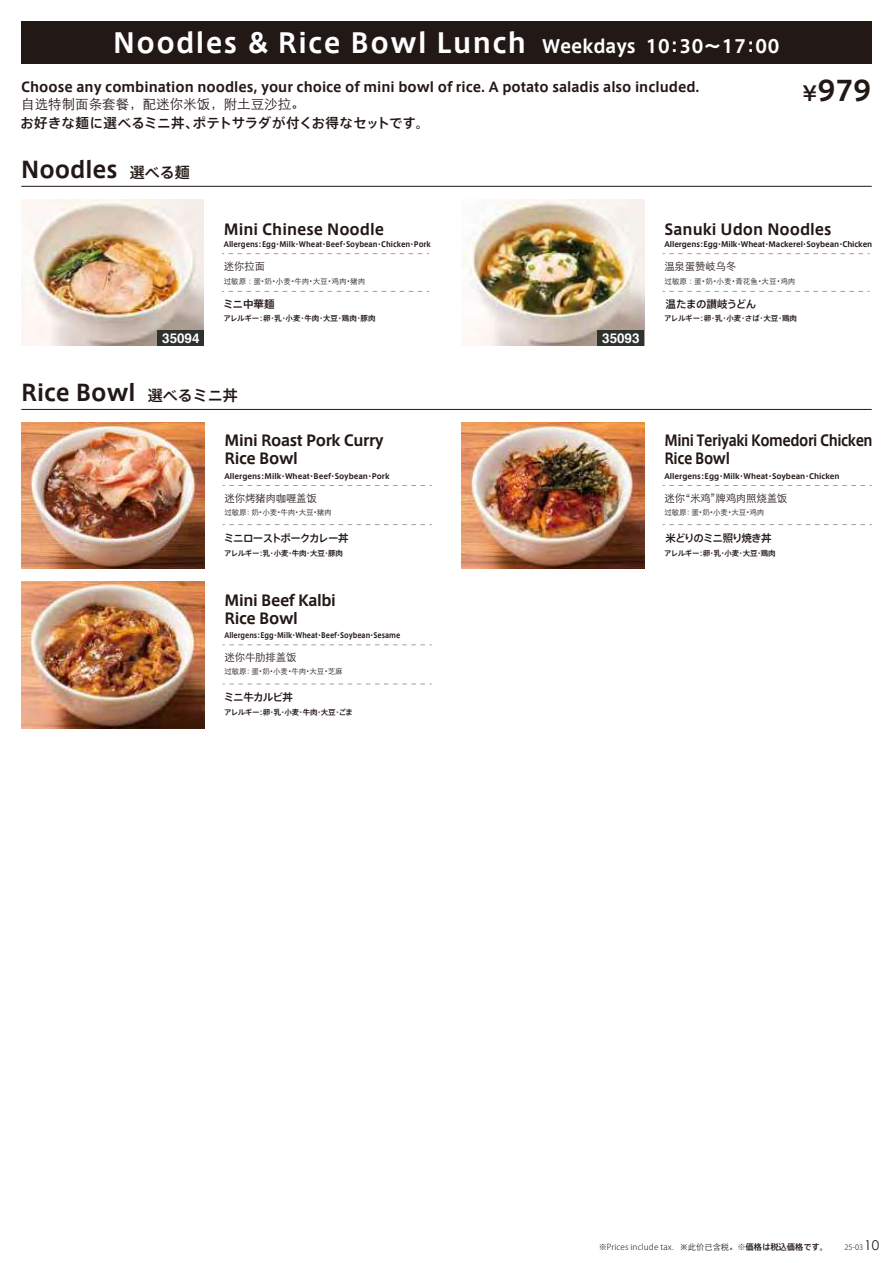
<style>
.page{position:relative;width:893px;height:1263px;background:#fff}
.page>*{position:absolute;margin:0;border:0;box-sizing:border-box;transform-origin:0 0}
.t1{font:700 27.6px "Axis Std";color:#221815}
.t2{font:700 27px "Axis Std";letter-spacing:.05em;color:#fff}
.t3{font:700 22.5px "Axis Std";color:#221815}
.t4{font:700 15px/18px "Axis Std";letter-spacing:-.025em;color:#221815}
.t5{font:700 15px/18px "Axis Std";letter-spacing:-.025em;color:#221815;scale:.9 1}
.t6{font:700 15px "Axis Std";color:#221815}
.t7{font:700 13.5px "Axis Std";color:#221815}
.t8{font:500 13.5px "Axis Std";color:#221815}
.t9{font:13.5px "ST Xihei";color:#221815}
.t10{font:700 13.5px "Helvetica";color:#fff}
.t11{font:10.5px "ST Xihei";letter-spacing:-.025em;color:#221815}
.t12{font:500 10.5px "Axis Std";letter-spacing:-.07em;color:#221815}
.t13{font:500 10.5px "Axis Std";letter-spacing:-.095em;color:#221815}
.t14{font:500 10.5px "Axis Std";letter-spacing:-.05em;color:#221815}
.t15{font:10.5px "ST Xihei";color:#221815}
.t16{font:300 8.25px "Koz Go Pro";letter-spacing:.015em;color:#221815}
.t17{font:700 7.5px "Axis Std";color:#221815}
.t18{font:500 7.5px "Axis Std";letter-spacing:-.025em;color:#221815}
.t19{font:7.5px "ST Xihei";letter-spacing:-.025em;color:#221815}
.t20{font:700 7.5px "Axis Std";color:#221815;scale:.95 1}
.t21{font:700 7.5px "Axis Std";color:#221815;scale:.9 1}
.t22{font:7.5px "ST Xihei";color:#221815}
.t23{font:500 7.5px "Axis Std";color:#221815}
.t24{font:500 7.5px "Axis Std";letter-spacing:-.045em;color:#221815}
.t25{font:300 7.5px "Koz Go Pro";color:#221815}
.s1{font-size:18px}
.s2{font-weight:500;font-size:15px}
.s3{font-size:20.4px}
.s4{font-family:"Koz Go Pr 6 N"}
.s5{font-family:"ST Xihei";font-weight:400}
.s6{font-family:"Axis Std";font-weight:500}
.s7{font-family:"Century Gothic";font-weight:400;font-size:13.5px}
</style>
<div class="page">
<img style="left:461px;top:422px;width:183px;height:147px">
<img style="left:21px;top:422px;width:183px;height:147px">
<img style="left:21px;top:581px;width:183px;height:147px">
<img style="left:21px;top:199px;width:183px;height:147px">
<img style="left:461px;top:199px;width:183px;height:147px">
<div style="left:21px;top:21px;width:851px;height:43px;background:#221815"></div>
<hr style="left:21px;top:186px;width:851px;height:1px;background:#221815">
<hr style="left:21px;top:409px;width:851px;height:1px;background:#221815">
<div style="left:598px;top:330px;width:46px;height:16px;background:#2d322e"></div>
<svg style="left:222px;top:253px;width:207px;height:1px"></svg>
<svg style="left:222px;top:291px;width:207px;height:1px"></svg>
<svg style="left:663px;top:253px;width:207px;height:1px"></svg>
<svg style="left:663px;top:291px;width:207px;height:1px"></svg>
<div style="left:158px;top:330px;width:46px;height:16px;background:#2d322e"></div>
<svg style="left:663px;top:485px;width:209px;height:1px"></svg>
<svg style="left:663px;top:524px;width:209px;height:1px"></svg>
<svg style="left:223px;top:485px;width:209px;height:1px"></svg>
<svg style="left:223px;top:524px;width:209px;height:1px"></svg>
<svg style="left:223px;top:644px;width:209px;height:1px"></svg>
<svg style="left:223px;top:683px;width:209px;height:1px"></svg>
<h2 class="t2" style="left:113px;top:22px;width:668px">Noodles &amp; Rice Bowl Lunch <span class="s1">Weekdays 10：30～17：00</span></h2>
<h3 class="t7" style="left:21px;top:76px;width:680px">Choose any combination noodles, your choice of mini bowl of rice. A potato saladis also included.</h3>
<h3 class="t9" style="left:21px;top:98px;width:285px">自选特制面条套餐，配迷你米饭，附土豆沙拉。</h3>
<h3 class="t8" style="left:20px;top:113px;width:411px">お好きな麺に選べるミニ丼、ポテトサラダが付くお得なセットです。</h3>
<h3 class="t3" style="left:21px;top:152px;width:170px">Noodles <span class="s2">選べる麺</span></h3>
<h1 class="t1" style="left:802px;top:70px;width:71px"><span class="s3">¥</span>979</h1>
<h3 class="t10" style="left:162px;top:327px;width:39px">35094</h3>
<h3 class="t6" style="left:224px;top:218px;width:162px">Mini Chinese Noodle</h3>
<p class="t20" style="left:224px;top:239px;width:219px">Allergens：Egg・Milk・Wheat・Beef・Soybean・Chicken・Pork</p>
<h3 class="t11" style="left:224px;top:261px;width:43px">迷你拉面</h3>
<p class="t22" style="left:224px;top:277px;width:143px">过敏原 ：蛋<span class="s4">・</span>奶<span class="s4">・</span>小麦<span class="s4">・</span>牛肉<span class="s4">・</span>大豆<span class="s4">・</span>鸡肉<span class="s4">・</span>猪肉</p>
<h3 class="t12" style="left:223px;top:296px;width:53px">ミニ中華麺</h3>
<p class="t23" style="left:223px;top:313px;width:154px">アレルギー：卵・乳・小麦・牛肉・大豆・鶏肉・豚肉</p>
<h3 class="t3" style="left:21px;top:375px;width:218px">Rice Bowl <span class="s2">選べるミニ丼</span></h3>
<h3 class="t4" style="left:225px;top:431px;width:161px">Mini Roast Pork Curry<br>Rice Bowl</h3>
<h3 class="t11" style="left:225px;top:492px;width:94px">迷你烤猪肉咖喱盖饭</h3>
<p class="t19" style="left:224px;top:509px;width:109px">过敏原：奶<span class="s4">・</span>小麦<span class="s4">・</span>牛肉<span class="s4">・</span>大豆<span class="s4">・</span>猪肉</p>
<h3 class="t12" style="left:224px;top:530px;width:126px">ミニローストポークカレー丼</h3>
<p class="t18" style="left:224px;top:547px;width:120px">アレルギー：乳・小麦・牛肉・大豆・豚肉</p>
<p class="t17" style="left:224px;top:470px;width:167px">Allergens：Milk・Wheat・Beef・Soybean・Pork</p>
<h3 class="t4" style="left:225px;top:590px;width:113px">Mini Beef Kalbi<br>Rice Bowl</h3>
<h3 class="t11" style="left:225px;top:652px;width:73px">迷你牛肋排盖饭</h3>
<p class="t19" style="left:224px;top:668px;width:120px">过敏原：蛋<span class="s4">・</span>奶<span class="s4">・</span>小麦<span class="s4">・</span>牛肉<span class="s4">・</span>大豆<span class="s4">・</span>芝麻</p>
<h3 class="t12" style="left:224px;top:689px;width:71px">ミニ牛カルビ丼</h3>
<p class="t24" style="left:224px;top:707px;width:131px">アレルギー：卵・乳・小麦・牛肉・大豆・ごま</p>
<p class="t21" style="left:224px;top:629px;width:197px">Allergens：Egg・Milk・Wheat・Beef・Soybean・Sesame</p>
<h3 class="t10" style="left:602px;top:327px;width:39px">35093</h3>
<h3 class="t6" style="left:665px;top:218px;width:168px">Sanuki Udon Noodles</h3>
<p class="t17" style="left:664px;top:239px;width:209px">Allergens：Egg・Milk・Wheat・Mackerel・Soybean・Chicken</p>
<h3 class="t15" style="left:664px;top:261px;width:74px">温泉蛋赞岐乌冬</h3>
<p class="t22" style="left:664px;top:277px;width:132px">过敏原 ：蛋<span class="s4">・</span>奶<span class="s4">・</span>小麦<span class="s4">・</span>青花鱼<span class="s4">・</span>大豆<span class="s4">・</span>鸡肉</p>
<h3 class="t14" style="left:666px;top:296px;width:92px">温たまの讃岐うどん</h3>
<p class="t18" style="left:664px;top:313px;width:135px">アレルギー：卵・乳・小麦・さば・大豆・鶏肉</p>
<h3 class="t5" style="left:664px;top:431px;width:233px">Mini Teriyaki Komedori Chicken<br>Rice Bowl</h3>
<h3 class="t11" style="left:665px;top:492px;width:124px">迷你“米鸡”牌鸡肉照烧盖饭</h3>
<p class="t19" style="left:664px;top:509px;width:101px">过敏原：蛋<span class="s4">・</span>奶<span class="s4">・</span>小麦<span class="s4">・</span>大豆<span class="s4">・</span>鸡肉</p>
<h3 class="t13" style="left:666px;top:530px;width:107px">米どりのミニ照り焼き丼</h3>
<p class="t18" style="left:664px;top:547px;width:113px">アレルギー：卵・乳・小麦・大豆・鶏肉</p>
<p class="t17" style="left:664px;top:470px;width:177px">Allergens：Egg・Milk・Wheat・Soybean・Chicken</p>
<p class="t16" style="left:599px;top:1241px;width:231px">※Prices include tax. <span class="s5">※此价已含税。</span><span class="s6">※価格は税込価格です。</span></p>
<p class="t25" style="left:844px;top:1242px;width:36px">25-03<span class="s7">10</span></p>
</div>
